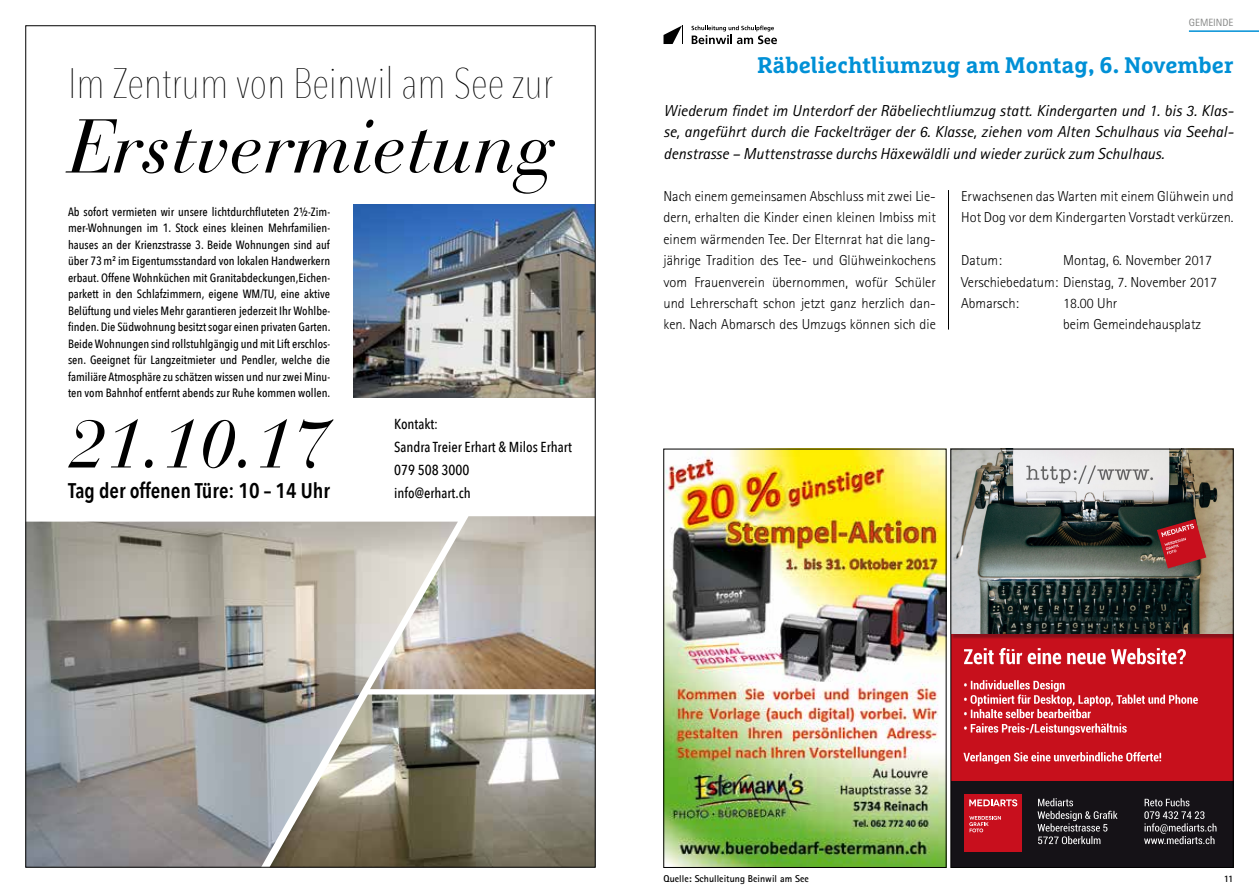
<style>
.page{position:relative;width:1259px;height:893px;background:#fff}
.page>*{position:absolute;margin:0;border:0;box-sizing:border-box;transform-origin:0 0}
.t1{font:italic 75.6px "Bauer Bodoni Std";color:#000}
.t2{font:italic 67.05px "Bauer Bodoni Std";color:#000}
.t3{font:200 42.45px "Avenir Next Condensed";color:#000}
.t4{font:700 22.5px "Marselis Slab Pro";color:#0090d6}
.t5{font:600 21.15px "Avenir Next Condensed";color:#000}
.t6{font:italic 15.9px/21.3px "Rotis Sans Serif";color:#000;text-align:justify}
.t7{font:300 14.4px/21.3px "Rotis Sans Serif";color:#000}
.t8{font:500 14.4px/23.2px "Avenir Next Condensed";color:#000}
.t9{font:500 12px/16.5px "Avenir Next Condensed";color:#000;text-align:justify}
.t10{font:10.5px "Rotis Sans Serif";color:#868786}
.t11{font:700 9.9px "Rotis Sans Serif";color:#000}
</style>
<div class="page">
<hr style="left:1189px;top:30px;width:70px;height:2px;background:#0090d6">
<img style="left:28px;top:522px;width:430px;height:343px">
<img style="left:269px;top:694px;width:324px;height:171px">
<img style="left:370px;top:516px;width:223px;height:173px">
<img style="left:354px;top:204px;width:239px;height:193px">
<svg style="left:691px;top:26px;width:86px;height:18px"></svg>
<svg style="left:663px;top:26px;width:20px;height:18px"></svg>
<hr style="left:948px;top:190px;width:1px;height:140px;background:#000">
<img style="left:665px;top:451px;width:279px;height:415px">
<div style="left:663px;top:449px;width:283px;height:419px;border:1px solid #000"></div>
<div style="left:950px;top:631px;width:283px;height:159px;background:#c7101c"></div>
<div style="left:950px;top:781px;width:283px;height:87px;background:#151217"></div>
<svg style="left:963px;top:752px;width:198px;height:12px"></svg>
<svg style="left:964px;top:680px;width:233px;height:55px"></svg>
<svg style="left:964px;top:648px;width:222px;height:16px"></svg>
<div style="left:951px;top:450px;width:282px;height:189px;background:#151217;opacity:.34"></div>
<img style="left:952px;top:451px;width:279px;height:183px">
<svg style="left:1157px;top:519px;width:49px;height:49px;background:#a43538"></svg>
<svg style="left:1037px;top:798px;width:179px;height:46px"></svg>
<div style="left:964px;top:794px;width:58px;height:58px;background:#c80f1d"></div>
<svg style="left:969px;top:799px;width:48px;height:7px"></svg>
<svg style="left:969px;top:816px;width:32px;height:16px"></svg>
<div style="left:950px;top:449px;width:283px;height:419px;border:1px solid #000"></div>
<h3 class="t3" style="left:68px;top:58px;width:486px">Im Zentrum von Beinwil am See zur</h3>
<h1 class="t1" style="left:68px;top:101px;width:486px">Erstvermietung</h1>
<p class="t9" style="left:68px;top:203px;width:264px">Ab sofort vermieten wir unsere lichtdurchfluteten 2½-Zim&shy;mer-Wohnungen im 1. Stock eines kleinen Mehrfamilien&shy;hauses an der Krienzstrasse 3. Beide Wohnungen sind auf über 73 m<sup>2</sup> im Eigentumsstandard von lokalen Handwerkern erbaut. Offene Wohnküchen mit Granitabdeckungen,Eichen&shy;parkett in den Schlafzimmern, eigene WM/TU, eine aktive Belüftung und vieles Mehr garantieren jederzeit Ihr Wohlbe&shy;finden. Die Südwohnung besitzt sogar einen privaten Garten.<br>Beide Wohnungen sind rollstuhlgängig und mit Lift erschlos&shy;sen. Geeignet für Langzeitmieter und Pendler, welche die familiäre Atmosphäre zu schätzen wissen und nur zwei Minu&shy;ten vom Bahnhof entfernt abends zur Ruhe kommen wollen.</p>
<h2 class="t2" style="left:68px;top:404px;width:262px">21.10.17</h2>
<h3 class="t5" style="left:68px;top:472px;width:263px">Tag der offenen Türe: 10 – 14 Uhr</h3>
<p class="t8" style="left:394px;top:412px;width:179px">Kontakt:<br>Sandra Treier Erhart &amp; Milos Erhart<br>079 508 3000<br>info@erhart.ch</p>
<p class="t10" style="left:1189px;top:16px;width:46px">GEMEINDE</p>
<h3 class="t4" style="left:757px;top:51px;width:478px">Räbeliechtliumzug am Montag, 6. November</h3>
<p class="t6" style="left:663px;top:100px;width:571px">Wiederum findet im Unterdorf der Räbeliechtliumzug statt. Kindergarten und 1. bis 3. Klas&shy;se, angeführt durch die Fackelträger der 6. Klasse, ziehen vom Alten Schulhaus via Seehal&shy;denstrasse – Muttenstrasse durchs Häxewäldli und wieder zurück zum Schulhaus.</p>
<p class="t7" style="left:663px;top:186px;width:274px;text-align:justify">Nach einem gemeinsamen Abschluss mit zwei Lie&shy;dern, erhalten die Kinder einen kleinen Imbiss mit einem wärmenden Tee. Der Elternrat hat die lang&shy;jährige Tradition des Tee- und Glühweinkochens vom Frauenverein übernommen, wofür Schüler und Lehrerschaft schon jetzt ganz herzlich dan&shy;ken. Nach Abmarsch des Umzugs können sich die</p>
<p class="t7" style="left:961px;top:186px;width:274px">Erwachsenen das Warten mit einem Glühwein und<br>Hot Dog vor dem Kindergarten Vorstadt verkürzen.</p>
<p class="t7" style="left:961px;top:250px;width:257px;text-indent:102px">Montag, 6. November 2017<br>Verschiebedatum: Dienstag, 7. November 2017<br>Abmarsch:</p>
<p class="t7" style="left:961px;top:250px;width:42px">Datum:</p>
<p class="t7" style="left:1063px;top:292px;width:139px">18.00 Uhr<br>beim Gemeindehausplatz</p>
<p class="t11" style="left:663px;top:872px;width:147px">Quelle: Schulleitung Beinwil am See</p>
<p class="t11" style="left:1224px;top:872px;width:11px">11</p>
</div>
